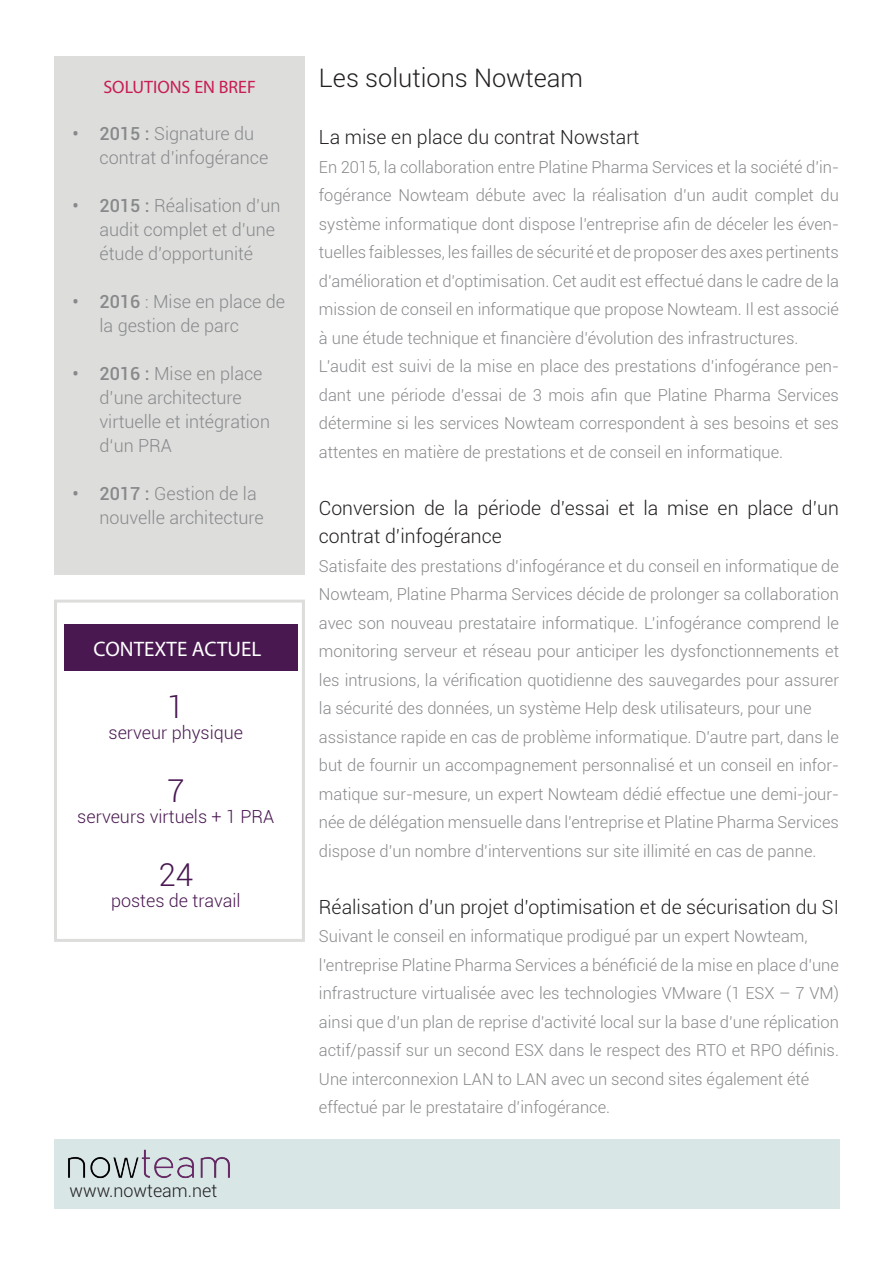
<style>
.page{position:relative;width:893px;height:1263px;background:#fff}
.page>*{position:absolute;margin:0;border:0;box-sizing:border-box;transform-origin:0 0}
.t1{font:300 31.5px "Roboto";color:#491851}
.t2{font:300 25.5px "Roboto";color:#231f20}
.t3{font:21px "Myriad Pro";color:#fff}
.t4{font:300 19.5px/28.5px "Roboto";color:#231f20}
.t5{font:300 18px/24px "Roboto";color:#87898c}
.t6{font:300 18px "Roboto";color:#491851}
.t7{font:300 18px "Roboto";color:#231f20}
.t8{font:18px "Myriad Pro";color:#c71d52}
.t9{font:300 16.5px/28.5px "Roboto";color:#87898c}
.s1{font-weight:500}
</style>
<div class="page">
<div style="left:54px;top:57px;width:251px;height:518px;background:#dddddb"></div>
<div style="left:54px;top:1140px;width:786px;height:69px;background:#d8e6e6"></div>
<div style="left:54px;top:600px;width:251px;height:342px;border:3px solid #dddddb"></div>
<div style="left:65px;top:624px;width:233px;height:47px;background:#491851"></div>
<img style="left:68px;top:1150px;width:162px;height:29px">
<p class="t8" style="left:103px;top:76px;width:154px">SOLUTIONS EN BREF</p>
<p class="t5" style="left:100px;top:121px;width:170px;text-indent:-27px"><span class="s1">• 2015 :</span> Signature du contrat d’infogérance</p>
<p class="t5" style="left:100px;top:193px;width:182px;text-indent:-27px"><span class="s1">• 2015 :</span> Réalisation d’un audit complet et d’une étude d’opportunité</p>
<p class="t5" style="left:100px;top:289px;width:187px;text-indent:-27px"><span class="s1">• 2016</span> : Mise en place de la gestion de parc</p>
<p class="t5" style="left:100px;top:361px;width:172px;text-indent:-27px"><span class="s1">• 2016 :</span> Mise en place d’une architecture virtuelle et intégration d‘un PRA</p>
<p class="t5" style="left:100px;top:480px;width:166px;text-indent:-27px"><span class="s1">• 2017 :</span> Gestion de la nouvelle architecture</p>
<p class="t3" style="left:94px;top:636px;width:169px">CONTEXTE ACTUEL</p>
<h1 class="t1" style="left:167px;top:685px;width:19px">1</h1>
<p class="t6" style="left:109px;top:720px;width:136px">serveur physique</p>
<h1 class="t1" style="left:167px;top:769px;width:19px">7</h1>
<p class="t6" style="left:77px;top:804px;width:199px">serveurs virtuels + 1 PRA</p>
<h1 class="t1" style="left:158px;top:853px;width:36px">24</h1>
<p class="t6" style="left:111px;top:888px;width:131px">postes de travail</p>
<p class="t7" style="left:69px;top:1178px;width:149px">www.nowteam.net</p>
<h2 class="t2" style="left:319px;top:60px;width:266px">Les solutions Nowteam</h2>
<p class="t4" style="left:319px;top:122px;width:322px">La mise en place du contrat Nowstart</p>
<p class="t9" style="left:319px;top:152px;width:522px">En 2015, la collaboration entre Platine Pharma Services et la société d’in&shy;fogérance Nowteam débute avec la réalisation d’un audit complet du système informatique dont dispose l’entreprise afin de déceler les éven&shy;tuelles faiblesses, les failles de sécurité et de proposer des axes pertinents d’amélioration et d’optimisation. Cet audit est effectué dans le cadre de la mission de conseil en informatique que propose Nowteam. Il est associé à une étude technique et financière d’évolution des infrastructures.<br>L’audit est suivi de la mise en place des prestations d’infogérance pen&shy;dant une période d’essai de 3 mois afin que Platine Pharma Services détermine si les services Nowteam correspondent à ses besoins et ses attentes en matière de prestations et de conseil en informatique.</p>
<p class="t4" style="left:319px;top:493px;width:522px">Conversion de la période d’essai et la mise en place d’un contrat d’infogérance</p>
<p class="t9" style="left:319px;top:551px;width:522px">Satisfaite des prestations d’infogérance et du conseil en informatique de Nowteam, Platine Pharma Services décide de prolonger sa collaboration avec son nouveau prestataire informatique. L’infogérance comprend le monitoring serveur et réseau pour anticiper les dysfonctionnements et les intrusions, la vérification quotidienne des sauvegardes pour assurer la sécurité des données, un système Help desk utilisateurs, pour une assistance rapide en cas de problème informatique. D’autre part, dans le but de fournir un accompagnement personnalisé et un conseil en infor&shy;matique sur-mesure, un expert Nowteam dédié effectue une demi-jour&shy;née de délégation mensuelle dans l’entreprise et Platine Pharma Services dispose d’un nombre d’interventions sur site illimité en cas de panne.</p>
<p class="t4" style="left:319px;top:892px;width:522px">Réalisation d’un projet d’optimisation et de sécurisation du SI</p>
<p class="t9" style="left:319px;top:921px;width:522px">Suivant le conseil en informatique prodigué par un expert Nowteam, l’entreprise Platine Pharma Services a bénéficié de la mise en place d’une infrastructure virtualisée avec les technologies VMware (1 ESX – 7 VM) ainsi que d’un plan de reprise d’activité local sur la base d’une réplication actif/passif sur un second ESX dans le respect des RTO et RPO définis.<br>Une interconnexion LAN to LAN avec un second sites également été effectué par le prestataire d’infogérance.</p>
</div>
